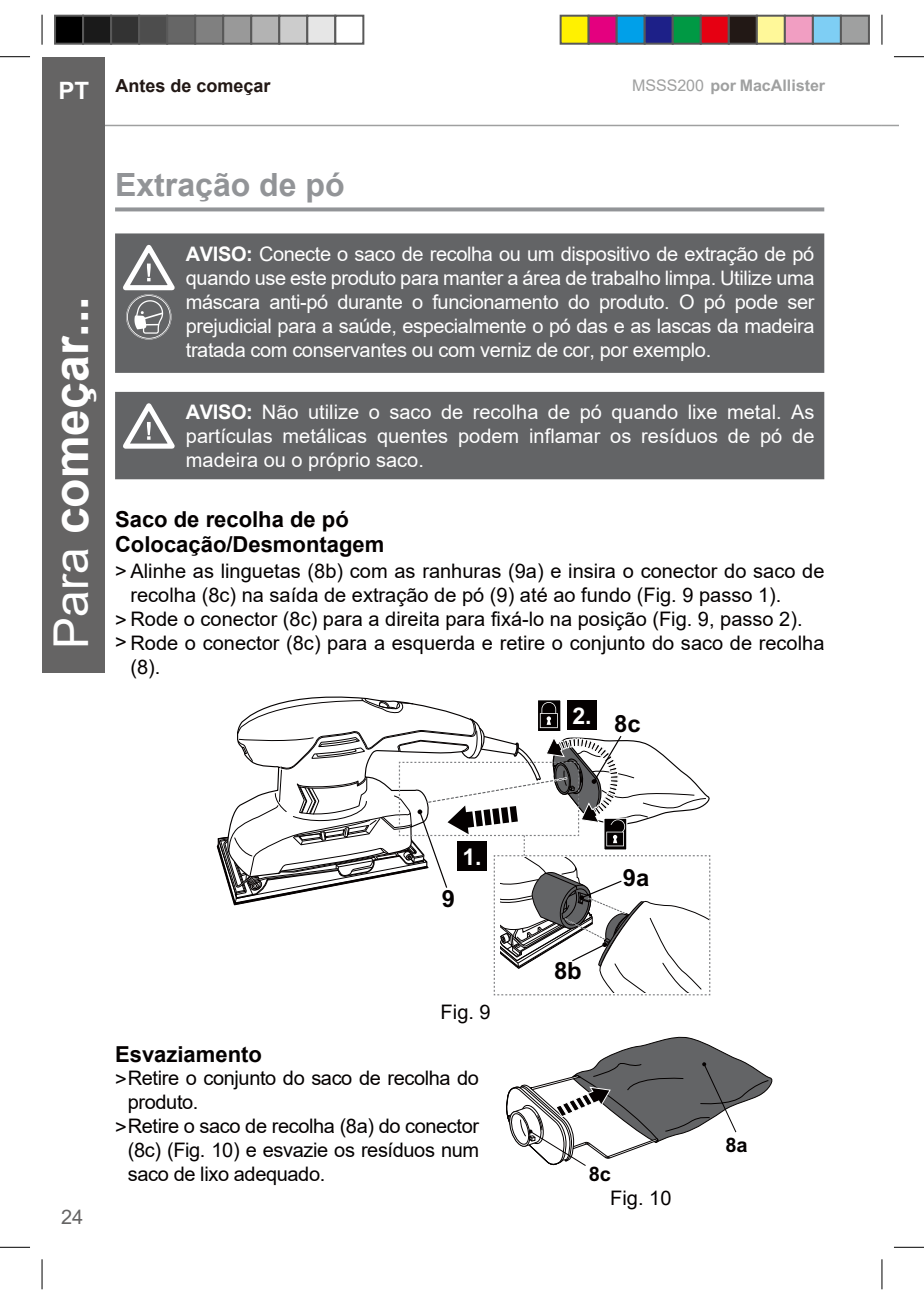
<style>
.page{position:relative;width:924px;height:1304px;background:#fff}
.page>*{position:absolute;margin:0;border:0;box-sizing:border-box;transform-origin:0 0}
.t1{font:700 48px "Arial";color:#fff}
.t2{font:700 32px "Arial";color:#929497}
.t3{font:700 23.8px "Arial";color:#040000}
.t4{font:700 23px "Arial";color:#fff}
.t5{font:700 22px/24.8px "Arial";color:#040000}
.t6{font:20px/24px "Arial";letter-spacing:-.01em;color:#fff;text-align:justify}
.t7{font:20px/24px "Arial";color:#040000}
.t8{font:20px/24px "Arial";letter-spacing:-.02em;color:#040000}
.t9{font:700 20px "Arial";color:#040000}
.t10{font:20px "Arial";color:#656464}
.t11{font:700 18px "Arial";color:#221815}
.t12{font:700 16px "Arial";color:#9fa0a0}
.s1{font-size:24px;color:#fff}
.s2{font-weight:400}
.s3{font-weight:700}
</style>
<div class="page">
<hr style="left:104px;top:125px;width:777px;height:1px;background:#9fa0a0">
<div style="left:42px;top:57px;width:63px;height:615px;background:#656464"></div>
<svg style="left:881px;top:125px;width:17px;height:1px"></svg>
<hr style="left:0;top:56px;width:30px;height:1px;background:#000">
<hr style="left:893px;top:56px;width:30px;height:1px;background:#000">
<hr style="left:0;top:1247px;width:30px;height:1px;background:#000">
<hr style="left:893px;top:1247px;width:30px;height:1px;background:#000">
<hr style="left:42px;top:15px;width:1px;height:30px;background:#000">
<hr style="left:42px;top:1259px;width:1px;height:30px;background:#000">
<hr style="left:881px;top:15px;width:1px;height:30px;background:#000">
<hr style="left:881px;top:1259px;width:1px;height:30px;background:#000">
<div style="left:54px;top:15px;width:30px;height:30px;background:#000;border:2px solid #595959"></div>
<div style="left:82px;top:15px;width:30px;height:30px;background:#1a1a1a;border:2px solid #595959"></div>
<div style="left:110px;top:15px;width:30px;height:30px;background:#333;border:2px solid #595959"></div>
<div style="left:138px;top:15px;width:30px;height:30px;background:#4d4d4d;border:2px solid #595959"></div>
<div style="left:166px;top:15px;width:30px;height:30px;background:#666;border:2px solid #595959"></div>
<div style="left:194px;top:15px;width:30px;height:30px;background:#808080;border:2px solid #595959"></div>
<div style="left:222px;top:15px;width:30px;height:30px;background:#999;border:2px solid #595959"></div>
<div style="left:250px;top:15px;width:30px;height:30px;background:#b3b3b3;border:2px solid #595959"></div>
<div style="left:278px;top:15px;width:30px;height:30px;background:#ccc;border:2px solid #595959"></div>
<div style="left:306px;top:15px;width:30px;height:30px;background:#e6e6e6;border:2px solid #595959"></div>
<div style="left:334px;top:15px;width:30px;height:30px;background:#fff;border:2px solid #595959"></div>
<div style="left:560px;top:16px;width:28px;height:28px;background:#fff100"></div>
<div style="left:559px;top:15px;width:30px;height:30px;border:2px solid #595959"></div>
<div style="left:588px;top:16px;width:28px;height:28px;background:#e4007f"></div>
<div style="left:587px;top:15px;width:30px;height:30px;border:2px solid #595959"></div>
<div style="left:616px;top:16px;width:28px;height:28px;background:#00a0e9"></div>
<div style="left:615px;top:15px;width:30px;height:30px;border:2px solid #595959"></div>
<div style="left:644px;top:16px;width:28px;height:28px;background:#1d2088"></div>
<div style="left:643px;top:15px;width:30px;height:30px;border:2px solid #595959"></div>
<div style="left:672px;top:16px;width:28px;height:28px;background:#094"></div>
<div style="left:671px;top:15px;width:30px;height:30px;border:2px solid #595959"></div>
<div style="left:700px;top:16px;width:28px;height:28px;background:#e60012"></div>
<div style="left:699px;top:15px;width:30px;height:30px;border:2px solid #595959"></div>
<div style="left:728px;top:16px;width:28px;height:28px;background:#221815"></div>
<div style="left:727px;top:15px;width:30px;height:30px;border:2px solid #595959"></div>
<div style="left:756px;top:16px;width:28px;height:28px;background:#fff899"></div>
<div style="left:755px;top:15px;width:30px;height:30px;border:2px solid #595959"></div>
<div style="left:784px;top:16px;width:28px;height:28px;background:#f19ec2"></div>
<div style="left:783px;top:15px;width:30px;height:30px;border:2px solid #595959"></div>
<div style="left:812px;top:16px;width:28px;height:28px;background:#7ecef4"></div>
<div style="left:811px;top:15px;width:30px;height:30px;border:2px solid #595959"></div>
<div style="left:840px;top:16px;width:28px;height:28px;background:#9fa0a0"></div>
<div style="left:839px;top:15px;width:30px;height:30px;border:2px solid #595959"></div>
<svg style="left:115px;top:207px;width:708px;height:4px;background:#9e9fa2"></svg>
<div style="left:115px;top:233px;width:708px;height:140px;background:#636466"></div>
<svg style="left:117px;top:240px;width:64px;height:100px;background:#808182"></svg>
<div style="left:115px;top:392px;width:708px;height:87px;background:#636466"></div>
<svg style="left:117px;top:399px;width:64px;height:52px"></svg>
<svg style="left:216px;top:698px;width:495px;height:298px"></svg>
<svg style="left:506px;top:1036px;width:267px;height:130px"></svg>
<p class="t11" style="left:58px;top:73px;width:213px"><span class="s1">PT</span> Antes de começar</p>
<p class="t12" style="left:631px;top:76px;width:194px"><span class="s2">MSSS200</span> por MacAllister</p>
<h1 class="t1" style="left:37px;top:649px;width:354px;rotate:-90deg"><span class="s2">Para</span> começar...</h1>
<h2 class="t2" style="left:115px;top:162px;width:231px">Extração de pó</h2>
<p class="t6" style="left:186px;top:241px;width:629px"><span class="s3">AVISO:</span> Conecte o saco de recolha ou um dispositivo de extração de pó quando use este produto para manter a área de trabalho limpa. Utilize uma máscara anti-pó durante o funcionamento do produto. O pó pode ser prejudicial para a saúde, especialmente o pó das e as lascas da madeira tratada com conservantes ou com verniz de cor, por exemplo.</p>
<p class="t6" style="left:186px;top:400px;width:629px"><span class="s3">AVISO:</span> Não utilize o saco de recolha de pó quando lixe metal. As partículas metálicas quentes podem inflamar os resíduos de pó de madeira ou o próprio saco.</p>
<p class="t5" style="left:115px;top:507px;width:270px">Saco de recolha de pó<br>Colocação/Desmontagem</p>
<p class="t7" style="left:115px;top:559px;width:710px">&gt; Alinhe as linguetas (8b) com as ranhuras (9a) e insira o conector do saco de</p>
<p class="t7" style="left:115px;top:607px;width:710px">&gt; Rode o conector (8c) para a direita para fixá-lo na posição (Fig. 9, passo 2).<br>&gt; Rode o conector (8c) para a esquerda e retire o conjunto do saco de recolha</p>
<p class="t7" style="left:130px;top:583px;width:652px">recolha (8c) na saída de extração de pó (9) até ao fundo (Fig. 9 passo 1).</p>
<p class="t7" style="left:130px;top:655px;width:31px">(8).</p>
<p class="t4" style="left:572px;top:702px;width:21px">2.</p>
<p class="t3" style="left:614px;top:710px;width:28px">8c</p>
<p class="t3" style="left:441px;top:884px;width:15px">9</p>
<p class="t4" style="left:462px;top:843px;width:21px">1.</p>
<p class="t10" style="left:61px;top:1204px;width:24px">24</p>
<p class="t7" style="left:440px;top:1000px;width:52px">Fig. 9</p>
<p class="t5" style="left:115px;top:1042px;width:148px">Esvaziamento</p>
<p class="t8" style="left:115px;top:1066px;width:365px">&gt;Retire o conjunto do saco de recolha do</p>
<p class="t8" style="left:115px;top:1114px;width:365px">&gt;Retire o saco de recolha (8a) do conector</p>
<p class="t8" style="left:128px;top:1090px;width:72px">produto.</p>
<p class="t8" style="left:128px;top:1138px;width:352px">(8c) (Fig. 10) e esvazie os resíduos num saco de lixo adequado.</p>
<p class="t3" style="left:553px;top:957px;width:29px">8b</p>
<p class="t3" style="left:622px;top:864px;width:28px">9a</p>
<p class="t9" style="left:588px;top:1162px;width:24px">8c</p>
<p class="t7" style="left:610px;top:1186px;width:63px">Fig. 10</p>
<p class="t9" style="left:725px;top:1133px;width:24px">8a</p>
</div>
